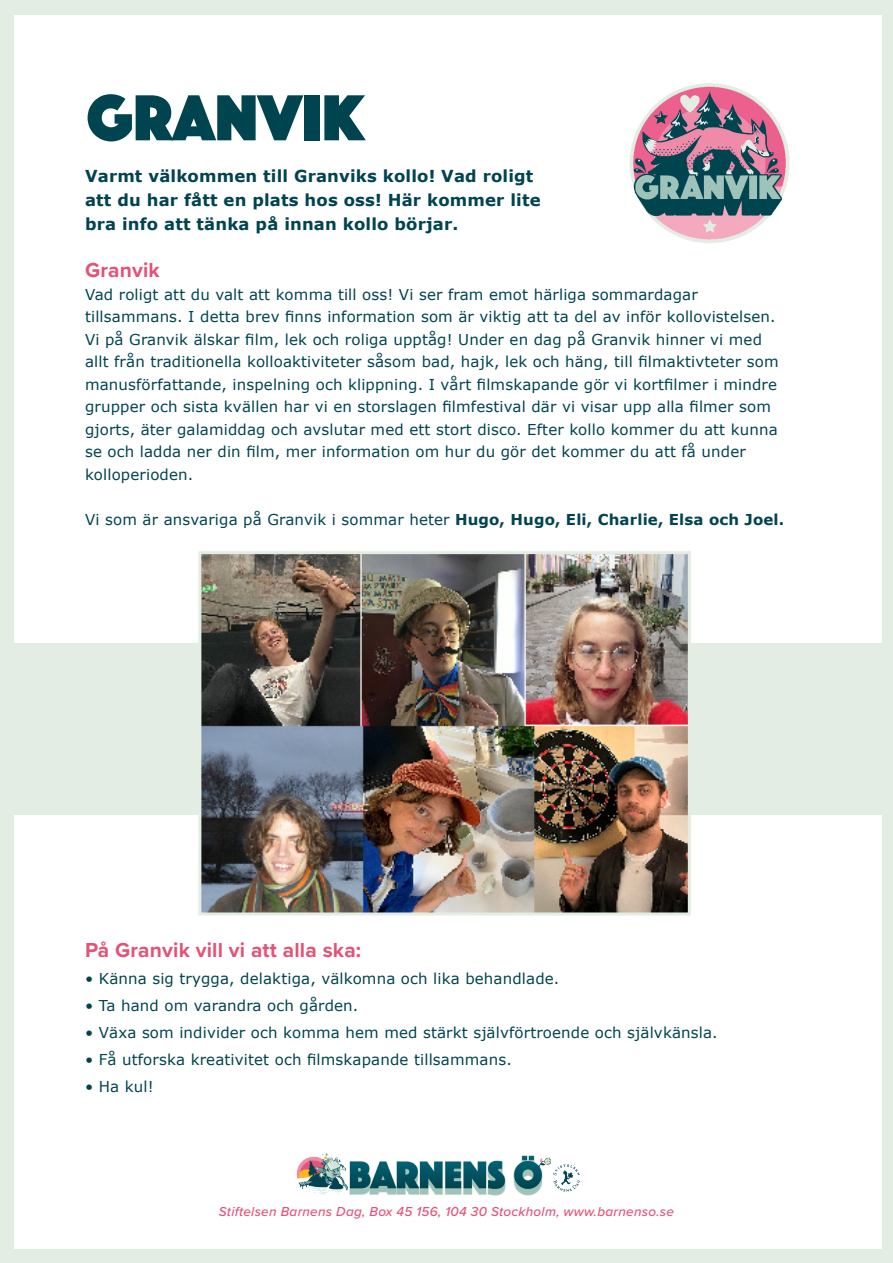
<style>
.page{position:relative;width:893px;height:1263px;background:#e3ede4}
.page>*{position:absolute;margin:0;border:0;box-sizing:border-box;transform-origin:0 0}
.t1{font:67.5px "Phosphate Solid";color:#004450}
.t2{font:700 21px "Proxima Nova";letter-spacing:.01em;color:#e45277}
.t3{font:700 16.5px/24px "Verdana";letter-spacing:.01em;color:#004450}
.t4{font:15px/22.5px "Verdana";letter-spacing:.01em;color:#004450}
.t5{font:italic 500 13.5px "Proxima Nova";letter-spacing:.02em;color:#e45277}
.s1{font-weight:700}
</style>
<div class="page">
<div style="left:14px;top:15px;width:867px;height:1233px;background:#fff"></div>
<hr style="left:84px;top:0;width:1px;height:1263px;background:#000">
<hr style="left:0;top:1204px;width:893px;height:2px;background:#004450">
<hr style="left:1px;top:84px;width:892px;height:2px;background:#004450">
<div style="left:83px;top:81px;width:723px;height:1124px;background:#fff"></div>
<img style="left:630px;top:83px;width:160px;height:160px">
<div style="left:0;top:643px;width:893px;height:171px;background:#e3ede4"></div>
<img style="left:202px;top:555px;width:485px;height:356px">
<div style="left:198px;top:551px;width:493px;height:364px;border:3px solid #e3ede4"></div>
<p class="t1" style="left:86px;top:70px;width:280px">GRANVIK</p>
<p class="t3" style="left:85px;top:164px;width:457px">Varmt välkommen till Granviks kollo! Vad roligt att du har fått en plats hos oss! Här kommer lite bra info att tänka på innan kollo börjar.</p>
<p class="t2" style="left:85px;top:254px;width:76px">Granvik</p>
<p class="t4" style="left:85px;top:283px;width:695px">Vad roligt att du valt att komma till oss! Vi ser fram emot härliga sommardagar tillsammans. I detta brev finns information som är viktig att ta del av inför kollovistelsen.<br>Vi på Granvik älskar film, lek och roliga upptåg! Under en dag på Granvik hinner vi med allt från traditionella kolloaktiviteter såsom bad, hajk, lek och häng, till filmaktivteter som manusförfattande, inspelning och klippning. I vårt filmskapande gör vi kortfilmer i mindre grupper och sista kvällen har vi en storslagen filmfestival där vi visar upp alla filmer som gjorts, äter galamiddag och avslutar med ett stort disco. Efter kollo kommer du att kunna se och ladda ner din film, mer information om hur du gör det kommer du att få under kolloperioden.</p>
<p class="t4" style="left:85px;top:508px;width:701px">Vi som är ansvariga på Granvik i sommar heter <span class="s1">Hugo, Hugo, Eli, Charlie, Elsa och Joel.</span></p>
<p class="t2" style="left:85px;top:934px;width:278px">På Granvik vill vi att alla ska:</p>
<p class="t4" style="left:85px;top:967px;width:476px">• Känna sig trygga, delaktiga, välkomna och lika behandlade.</p>
<p class="t4" style="left:85px;top:994px;width:275px">• Ta hand om varandra och gården.</p>
<p class="t4" style="left:85px;top:1021px;width:634px">• Växa som individer och komma hem med stärkt självförtroende och självkänsla.</p>
<p class="t4" style="left:85px;top:1048px;width:428px">• Få utforska kreativitet och filmskapande tillsammans.</p>
<p class="t4" style="left:85px;top:1075px;width:70px">• Ha kul!</p>
<p class="t5" style="left:219px;top:1202px;width:457px">Stiftelsen Barnens Dag, Box 45 156, 104 30 Stockholm, www.barnenso.se</p>
</div>
